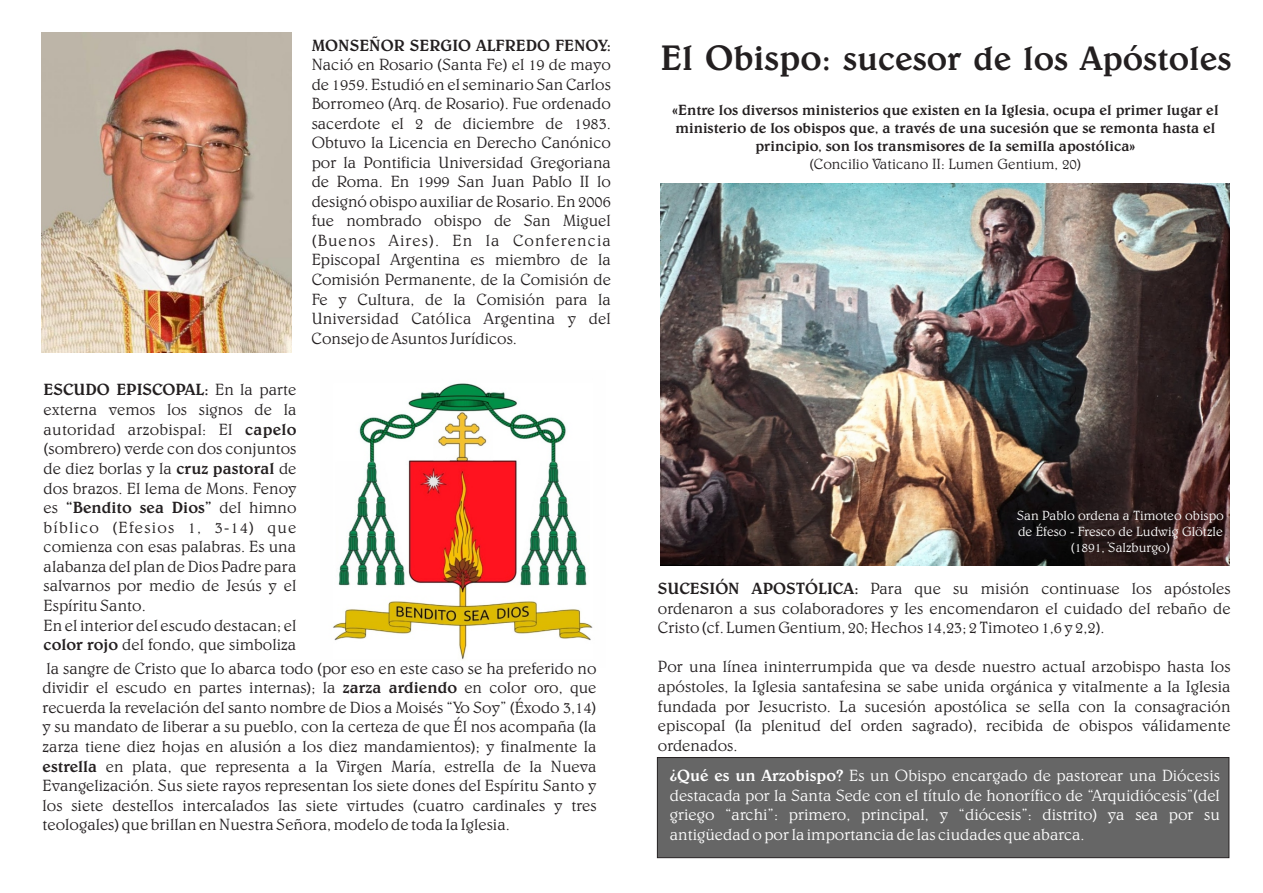
<style>
.page{position:relative;width:1263px;height:893px;background:#fff}
.page>*{position:absolute;margin:0;border:0;box-sizing:border-box;transform-origin:0 0}
.t1{font:500 34.5px "Belwe BT";color:#231f20}
.t2{font:300 16.5px/19.6px "Belwe BT";color:#231f20;text-align:justify}
.t3{font:300 16.5px/19.5px "Belwe BT";color:#fff;text-align:justify}
.t4{font:500 16.5px "Belwe BT";color:#231f20}
.t5{font:500 15px/18px "Belwe BT";color:#231f20;text-align:center}
.t6{font:300 15px "Belwe BT";color:#231f20}
.t7{font:300 13.5px/16px "Belwe BT";color:#fff;text-align:center}
.s1{font-weight:500}
.s2{font-size:36px}
</style>
<div class="page">
<div style="left:656px;top:757px;width:574px;height:101px;background:#666"></div>
<img style="left:660px;top:184px;width:569px;height:381px">
<img style="left:42px;top:33px;width:249px;height:320px">
<img style="left:333px;top:383px;width:260px;height:277px">
<p class="t4" style="left:312px;top:38px;width:301px">MONSEÑOR SERGIO ALFREDO FENOY:</p>
<p class="t2" style="left:312px;top:56px;width:301px">Nació en Rosario (Santa Fe) el 19 de mayo de 1959. Estudió en el seminario San Carlos Borromeo (Arq. de Rosario). Fue ordenado sacerdote el 2 de diciembre de 1983.<br>Obtuvo la Licencia en Derecho Canónico por la Pontificia Universidad Gregoriana de Roma. En 1999 San Juan Pablo II lo designó obispo auxiliar de Rosario. En 2006 fue nombrado obispo de San Miguel (Buenos Aires). En la Conferencia Episcopal Argentina es miembro de la Comisión Permanente, de la Comisión de Fe y Cultura, de la Comisión para la Universidad Católica Argentina y del Consejo de Asuntos Jurídicos.</p>
<p class="t2" style="left:44px;top:381px;width:254px;text-align:left"><span class="s1">ESCUDO EPISCOPAL:</span> En la parte externa vemos los signos de la autoridad arzobispal: El <span class="s1">capelo </span>(sombrero) verde con dos conjuntos de diez borlas y la <span class="s1">cruz pastoral</span> de dos brazos. El lema de Mons. Fenoy es <span class="s1">“Bendito sea Dios”</span> del himno bíblico (Efesios 1, 3-14) que comienza con esas palabras. Es una alabanza del plan de Dios Padre para salvarnos por medio de Jesús y el<br>Espíritu Santo.<br>En el interior del escudo destacan; el <span class="s1">color rojo</span> del fondo, que simboliza</p>
<p class="t2" style="left:43px;top:659px;width:555px">la sangre de Cristo que lo abarca todo (por eso en este caso se ha preferido no dividir el escudo en partes internas); la <span class="s1">zarza ardiendo</span> en color oro, que recuerda la revelación del santo nombre de Dios a Moisés “Yo Soy” (Éxodo 3,14) y su mandato de liberar a su pueblo, con la certeza de que Él nos acompaña (la zarza tiene diez hojas en alusión a los diez mandamientos); y finalmente la <span class="s1">estrella</span> en plata, que representa a la Virgen María, estrella de la Nueva Evangelización. Sus siete rayos representan los siete dones del Espíritu Santo y los siete destellos intercalados las siete virtudes (cuatro cardinales y tres teologales) que brillan en Nuestra Señora, modelo de toda la Iglesia.</p>
<h1 class="t1" style="left:660px;top:44px;width:573px"><span class="s2">El Obispo:</span> sucesor de los Apóstoles</h1>
<p class="t5" style="left:672px;top:103px;width:548px">«Entre los diversos ministerios que existen en la Iglesia, ocupa el primer lugar el ministerio de los obispos que, a través de una sucesión que se remonta hasta el principio, son los transmisores de la semilla apostólica»</p>
<p class="t6" style="left:809px;top:158px;width:273px">(Concilio Vaticano II: Lumen Gentium, 20)</p>
<p class="t7" style="left:1017px;top:509px;width:209px">San Pablo ordena a Timoteo obispo de Éfeso - Fresco de Ludwig Glötzle (1891, Salzburgo)</p>
<p class="t2" style="left:658px;top:580px;width:574px"><span class="s1">SUCESIÓN APOSTÓLICA:</span> Para que su misión continuase los apóstoles ordenaron a sus colaboradores y les encomendaron el cuidado del rebaño de Cristo (cf. Lumen Gentium, 20; Hechos 14,23; 2 Timoteo 1,6 y 2,2).</p>
<p class="t2" style="left:658px;top:658px;width:574px">Por una línea ininterrumpida que va desde nuestro actual arzobispo hasta los apóstoles, la Iglesia santafesina se sabe unida orgánica y vitalmente a la Iglesia fundada por Jesucristo. La sucesión apostólica se sella con la consagración episcopal (la plenitud del orden sagrado), recibida de obispos válidamente ordenados.</p>
<p class="t3" style="left:670px;top:767px;width:552px"><span class="s1">¿Qué es un Arzobispo?</span> Es un Obispo encargado de pastorear una Diócesis destacada por la Santa Sede con el título de honorífico de “Arquidiócesis”(del griego “archi”: primero, principal, y “diócesis”: distrito) ya sea por su antigüedad o por la importancia de las ciudades que abarca.</p>
</div>
